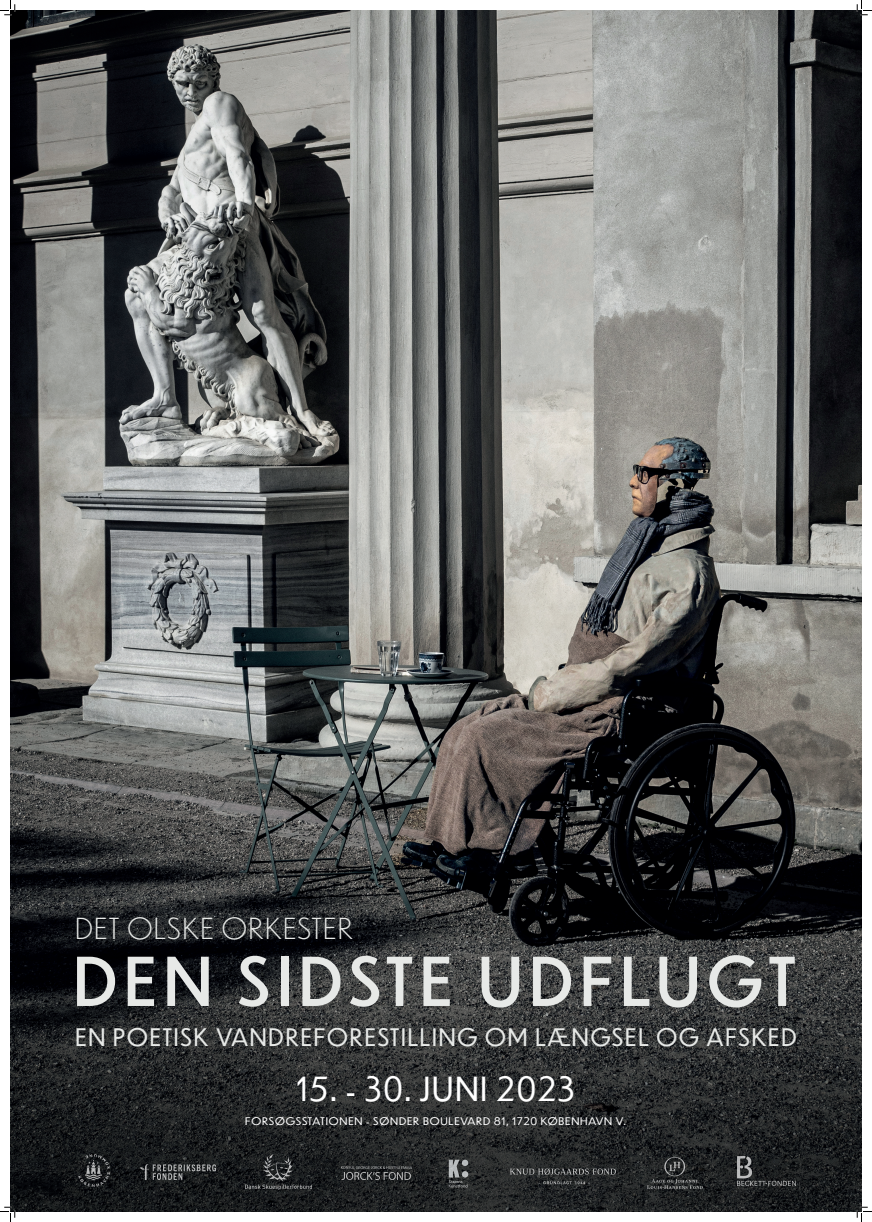
<style>
.page{position:relative;width:872px;height:1222px;background:#fff}
.page>*{position:absolute;margin:0;border:0;box-sizing:border-box;transform-origin:0 0}
.t1{font:66px "Dunbar Low";letter-spacing:.11em;color:#e7e9e7}
.t2{font:32.6px "Dunbar Low";letter-spacing:.06em;color:#fff}
.t3{font:300 28.45px "Dunbar Low";letter-spacing:.06em;color:#e7e9e7}
.t4{font:23.75px "Dunbar Low";letter-spacing:.08em;color:#e7e9e7}
.t5{font:10.35px "Dunbar Low";letter-spacing:.075em;color:#fff;scale:1.09 1}
</style>
<div class="page">
<img style="left:10px;top:10px;width:851px;height:1201px">
<img style="left:245px;top:1154px;width:66px;height:35px">
<img style="left:737px;top:1156px;width:58px;height:29px">
<img style="left:647px;top:1157px;width:55px;height:31px">
<img style="left:509px;top:1166px;width:107px;height:19px">
<img style="left:141px;top:1164px;width:75px;height:15px">
<img style="left:341px;top:1166px;width:70px;height:13px">
<img style="left:438px;top:1149px;width:40px;height:48px">
<img style="left:79px;top:1154px;width:30px;height:32px">
<svg style="left:0;top:0;width:16px;height:16px"></svg>
<svg style="left:0;top:1206px;width:16px;height:15px"></svg>
<svg style="left:856px;top:0;width:15px;height:16px"></svg>
<svg style="left:856px;top:1206px;width:15px;height:15px"></svg>
<h3 class="t3" style="left:75px;top:907px;width:279px">DET OLSKE ORKESTER</h3>
<h1 class="t1" style="left:74px;top:933px;width:723px">DEN SIDSTE UDFLUGT</h1>
<h3 class="t4" style="left:75px;top:1019px;width:722px">EN POETISK VANDREFORESTILLING OM LÆNGSEL OG AFSKED</h3>
<h2 class="t2" style="left:296px;top:1065px;width:279px">15. - 30. JUNI 2023</h2>
<p class="t5" style="left:245px;top:1114px;width:351px">FORSØGSSTATIONEN - SØNDER BOULEVARD 81, 1720 KØBENHAVN V.</p>
</div>
